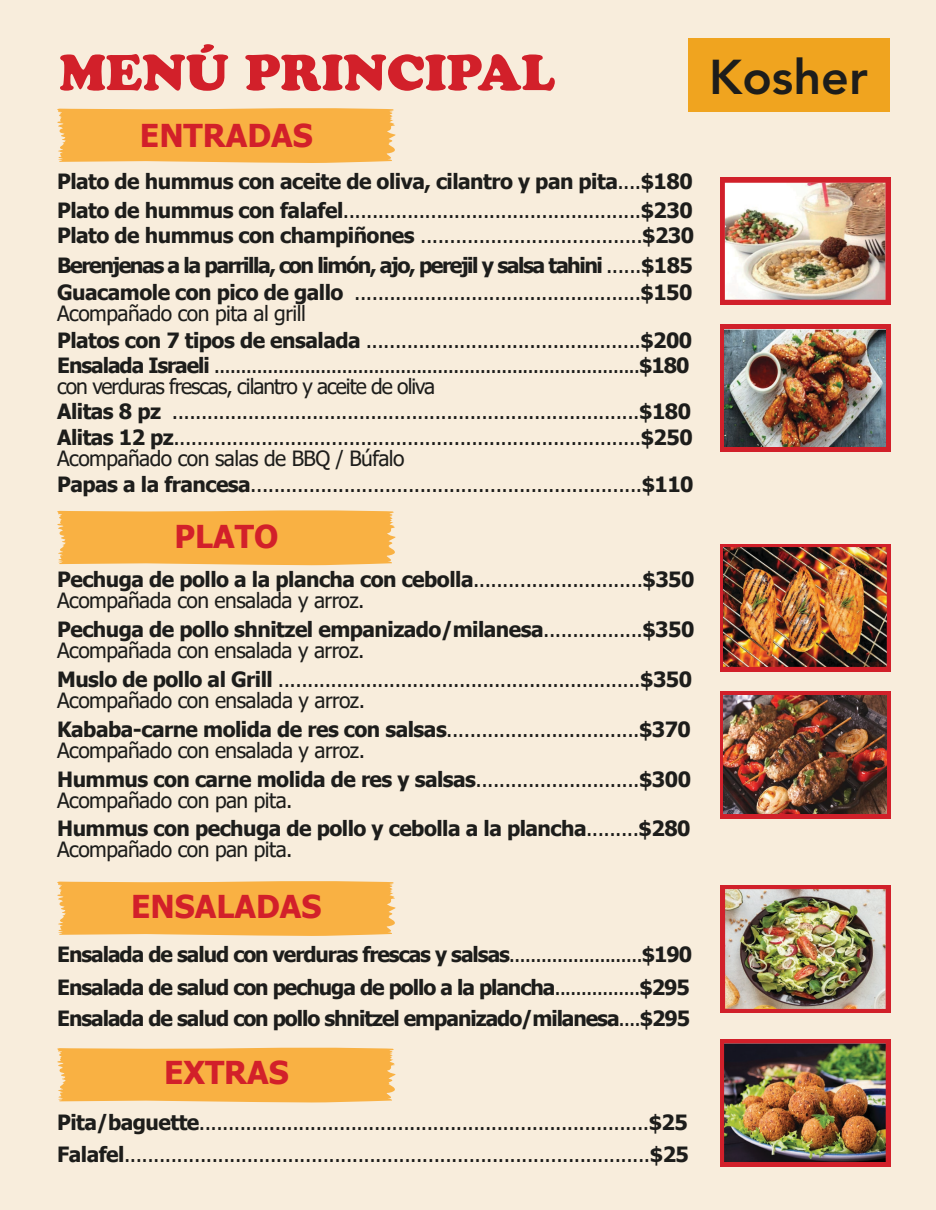
<style>
.page{position:relative;width:936px;height:1210px;background:#fff}
.page>*{position:absolute;margin:0;border:0;box-sizing:border-box;transform-origin:0 0}
.t1{font:49.95px "Cooper Black Std";color:#d2202a}
.t2{font:800 48.45px "Avenir";color:#1d1d1b}
.t3{font:700 31.5px "Tahoma";color:#d2202a}
.t4{font:21px/21px "Tahoma";letter-spacing:-.025em;color:#1d1d1b}
.t5{font:700 21px/21px "Tahoma";letter-spacing:-.025em;color:#1d1d1b}
.t6{font:700 21px/33px "Tahoma";letter-spacing:-.05em;color:#1d1d1b}
.t7{font:700 21px "Tahoma";letter-spacing:-.07em;color:#1d1d1b}
.t8{font:21px "Tahoma";letter-spacing:-.05em;color:#1d1d1b}
.s1{font-weight:400}
.s2{font-weight:700}
</style>
<div class="page">
<div style="left:0;top:0;width:935px;height:1209px;background:#f8eddc"></div>
<svg style="left:57px;top:510px;width:339px;height:55px;background:#f8b44b"></svg>
<div style="left:688px;top:39px;width:201px;height:73px;background:#f0a41f"></div>
<svg style="left:57px;top:881px;width:339px;height:55px;background:#f8b44b"></svg>
<div style="left:720px;top:885px;width:170px;height:127px;background:#d1202a"></div>
<img style="left:725px;top:889px;width:160px;height:119px">
<svg style="left:57px;top:1047px;width:339px;height:55px;background:#f8b44b"></svg>
<svg style="left:720px;top:1039px;width:170px;height:127px;background:#b92129"></svg>
<img style="left:724px;top:1043px;width:161px;height:117px">
<svg style="left:57px;top:108px;width:339px;height:55px;background:#f8b44b"></svg>
<div style="left:720px;top:324px;width:170px;height:127px;background:#d1202a"></div>
<img style="left:724px;top:329px;width:161px;height:117px">
<svg style="left:720px;top:544px;width:170px;height:127px;background:#c4232a"></svg>
<img style="left:723px;top:547px;width:163px;height:119px">
<svg style="left:720px;top:691px;width:170px;height:127px;background:#bf272e"></svg>
<img style="left:723px;top:696px;width:163px;height:117px">
<img style="left:721px;top:177px;width:170px;height:128px">
<h1 class="t1" style="left:59px;top:42px;width:496px">MENÚ PRINCIPAL</h1>
<h3 class="t3" style="left:140px;top:113px;width:174px">ENTRADAS</h3>
<p class="t5" style="left:57px;top:171px;width:637px">Plato de hummus con aceite de oliva, cilantro y pan pita<span class="s1">....</span>$180</p>
<p class="t4" style="left:57px;top:199px;width:638px;line-height:25.5px"><span class="s2">Plato de hummus con falafel</span>...................................................<span class="s2">$230<br>Plato de hummus con champiñones</span> ......................................<span class="s2">$230</span></p>
<p class="t7" style="left:57px;top:250px;width:637px">Berenjenas a la parrilla, con limón, ajo, perejil y salsa tahini <span class="s1">......</span>$185</p>
<p class="t4" style="left:57px;top:283px;width:636px"><span class="s2">Guacamole con pico de gallo</span> .................................................<span class="s2">$150<br></span>Acompañado con pita al grill</p>
<p class="t4" style="left:57px;top:329px;width:636px;line-height:25.2px"><span class="s2">Platos con 7 tipos de ensalada</span> ...............................................<span class="s2">$200<br>Ensalada Israeli</span> ................................................................................<span class="s2">$180</span></p>
<p class="t8" style="left:57px;top:372px;width:379px">con verduras frescas, cilantro y aceite de oliva</p>
<p class="t4" style="left:57px;top:400px;width:637px;line-height:25.2px"><span class="s2">Alitas 8 pz</span> ................................................................................<span class="s2">$180<br>Alitas 12 pz</span>................................................................................<span class="s2">$250</span></p>
<p class="t4" style="left:57px;top:448px;width:349px">Acompañado con salas de BBQ / Búfalo</p>
<p class="t4" style="left:57px;top:475px;width:638px"><span class="s2">Papas a la francesa</span>...................................................................<span class="s2">$110</span></p>
<h3 class="t3" style="left:174px;top:515px;width:105px">PLATO</h3>
<p class="t4" style="left:57px;top:570px;width:638px"><span class="s2">Pechuga de pollo a la plancha con cebolla</span>.............................<span class="s2">$350<br></span>Acompañada con ensalada y arroz.</p>
<p class="t5" style="left:57px;top:619px;width:638px">Pechuga de pollo shnitzel empanizado/milanesa<span class="s1">.................</span>$350<br><span class="s1">Acompañada con ensalada y arroz.</span></p>
<p class="t4" style="left:57px;top:670px;width:636px"><span class="s2">Muslo de pollo al Grill</span> ..............................................................<span class="s2">$350<br></span>Acompañado con ensalada y arroz.</p>
<p class="t4" style="left:57px;top:719px;width:635px"><span class="s2">Kababa-carne molida de res con salsas</span>.................................<span class="s2">$370<br></span>Acompañado con ensalada y arroz.</p>
<p class="t4" style="left:57px;top:769px;width:635px"><span class="s2">Hummus con carne molida de res y salsas</span>............................<span class="s2">$300<br></span>Acompañado con pan pita.</p>
<p class="t5" style="left:57px;top:819px;width:635px">Hummus con pechuga de pollo y cebolla a la plancha<span class="s1">.........</span>$280<br><span class="s1">Acompañado con pan pita.</span></p>
<h3 class="t3" style="left:131px;top:884px;width:192px">ENSALADAS</h3>
<p class="t6" style="left:57px;top:938px;width:636px">Ensalada de salud con verduras frescas y salsas<span class="s1">.........................</span>$190<br>Ensalada de salud con pechuga de pollo a la plancha<span class="s1">................</span>$295</p>
<p class="t6" style="left:57px;top:1002px;width:634px">Ensalada de salud con pollo shnitzel empanizado/milanesa<span class="s1">....</span>$295</p>
<h3 class="t3" style="left:164px;top:1050px;width:126px">EXTRAS</h3>
<p class="t4" style="left:57px;top:1108px;width:633px;line-height:31.2px"><span class="s2">Pita/baguette</span>.............................................................................<span class="s2">$25<br>Falafel</span>..........................................................................................<span class="s2">$25</span></p>
<h2 class="t2" style="left:709px;top:41px;width:160px">Kosher</h2>
</div>
